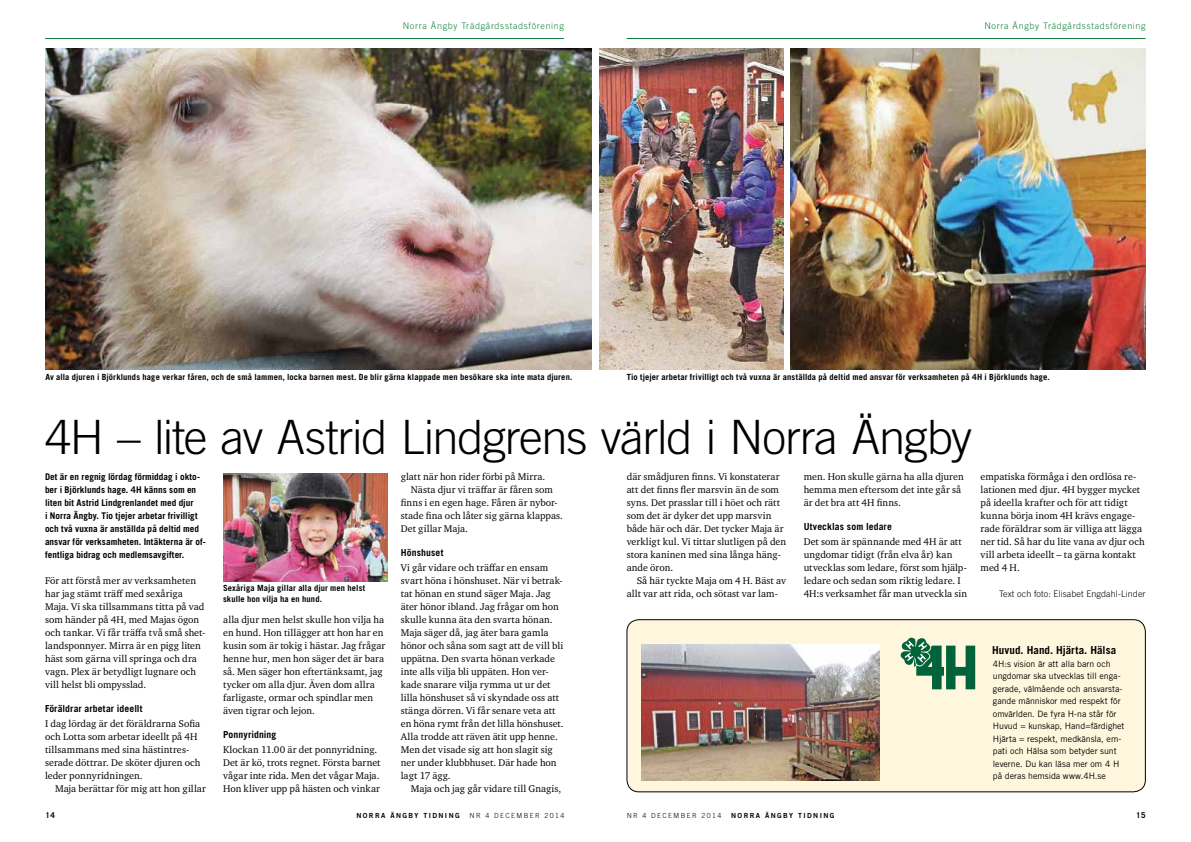
<style>
.page{position:relative;width:1191px;height:842px;background:#fff}
.page>*{position:absolute;margin:0;border:0;box-sizing:border-box;transform-origin:0 0}
.t1{font:300 47.3px "Trade Gothic LT Std";letter-spacing:-.025em;color:#000}
.t2{font:700 11px "Trade Gothic LT Std";letter-spacing:.005em;color:#000}
.t3{font:10px/13px "Charter ITC Std";letter-spacing:.005em;color:#000}
.t4{font:700 9.7px "Trade Gothic LT Std";letter-spacing:.01em;color:#000}
.t5{font:700 9.2px/13px "Trade Gothic LT Std";letter-spacing:.005em;color:#000}
.t6{font:300 9px "Trade Gothic LT Std";letter-spacing:.075em;color:#138237}
.t7{font:300 9px "Trade Gothic LT Std";letter-spacing:.01em;color:#000}
.t8{font:8.8px/12.5px "Trade Gothic LT Std";color:#000}
.t9{font:700 8.5px/11px "Trade Gothic LT Std";letter-spacing:.015em;color:#000}
.t10{font:700 8px "Trade Gothic LT Std";color:#000}
.t11{font:7px "Trade Gothic LT Std Bd 2";letter-spacing:.2em;color:#000}
.t12{font:300 7px "Trade Gothic LT Std";letter-spacing:.2em;color:#000}
</style>
<div class="page">
<hr style="left:45px;top:38px;width:519px;height:1px;background:#138237">
<hr style="left:626px;top:38px;width:519px;height:1px;background:#138237">
<img style="left:45px;top:48px;width:546px;height:321px">
<img style="left:223px;top:473px;width:164px;height:108px">
<div style="left:627px;top:620px;width:518px;height:172px;background:#fff7dd;border-radius:12px"></div>
<div style="left:626px;top:619px;width:519px;height:173px;border:1px solid #000;border-radius:12px"></div>
<svg style="left:900px;top:638px;width:75px;height:51px"></svg>
<img style="left:642px;top:645px;width:237px;height:135px">
<img style="left:790px;top:48px;width:355px;height:321px">
<img style="left:599px;top:48px;width:184px;height:321px">
<p class="t6" style="left:403px;top:21px;width:163px">Norra Ängby Trädgårdsstadsförening</p>
<p class="t6" style="left:984px;top:21px;width:163px">Norra Ängby Trädgårdsstadsförening</p>
<p class="t9" style="left:45px;top:371px;width:528px">Av alla djuren i Björklunds hage verkar fåren, och de små lammen, locka barnen mest. De blir gärna klappade men besökare ska inte mata djuren.</p>
<p class="t9" style="left:626px;top:371px;width:425px">Tio tjejer arbetar frivilligt och två vuxna är anställda på deltid med ansvar för verksamheten på 4H i Björklunds hage.</p>
<h1 class="t1" style="left:45px;top:409px;width:928px">4H – lite av Astrid Lindgrens värld i Norra Ängby</h1>
<p class="t5" style="left:45px;top:470px;width:162px">Det är en regnig lördag förmiddag i okto&shy;ber i Björklunds hage. 4H känns som en liten bit Astrid Lindgrenlandet med djur<br>i Norra Ängby. Tio tjejer arbetar frivilligt och två vuxna är anställda på deltid med ansvar för verksamheten. Intäkterna är of&shy;fentliga bidrag och medlemsavgifter.</p>
<p class="t3" style="left:45px;top:574px;width:162px">För att förstå mer av verksamheten har jag stämt träff med sexåriga Maja. Vi ska tillsammans titta på vad som händer på 4H, med Majas ögon och tankar. Vi får träffa två små shet&shy;landsponnyer. Mirra är en pigg liten häst som gärna vill springa och dra vagn. Plex är betydligt lugnare och vill helst bli ompysslad.</p>
<p class="t4" style="left:45px;top:703px;width:99px">Föräldrar arbetar ideellt</p>
<p class="t3" style="left:45px;top:717px;width:157px">I dag lördag är det föräldrarna Sofia och Lotta som arbetar ideellt på 4H tillsammans med sina hästintres&shy;serade döttrar. De sköter djuren och leder ponnyridningen.</p>
<p class="t3" style="left:55px;top:782px;width:152px">Maja berättar för mig att hon gillar</p>
<p class="t3" style="left:401px;top:470px;width:146px">glatt när hon rider förbi på Mirra.</p>
<p class="t3" style="left:411px;top:483px;width:143px">Nästa djur vi träffar är fåren som</p>
<p class="t3" style="left:401px;top:496px;width:158px">finns i en egen hage. Fåren är nybor-</p>
<p class="t3" style="left:401px;top:509px;width:164px">stade fina och låter sig gärna klappas.</p>
<p class="t3" style="left:401px;top:522px;width:69px">Det gillar Maja.</p>
<p class="t4" style="left:401px;top:547px;width:44px">Hönshuset</p>
<p class="t3" style="left:401px;top:561px;width:164px">Vi går vidare och träffar en ensam svart höna i hönshuset. När vi betrak&shy;tat hönan en stund säger Maja. Jag äter hönor ibland. Jag frågar om hon skulle kunna äta den svarta hönan.<br>Maja säger då, jag äter bara gamla hönor och såna som sagt att de vill bli uppätna. Den svarta hönan verkade inte alls vilja bli uppäten. Hon ver&shy;kade snarare vilja rymma ut ur det lilla hönshuset så vi skyndade oss att stänga dörren. Vi får senare veta att en höna rymt från det lilla hönshuset.<br>Alla trodde att räven ätit upp henne.<br>Men det visade sig att hon slagit sig ner under klubbhuset. Där hade hon lagt 17 ägg.</p>
<p class="t3" style="left:411px;top:782px;width:152px">Maja och jag går vidare till Gnagis,</p>
<p class="t3" style="left:626px;top:470px;width:161px">där smådjuren finns. Vi konstaterar att det finns fler marsvin än de som syns. Det prasslar till i höet och rätt som det är dyker det upp marsvin både här och där. Det tycker Maja är verkligt kul. Vi tittar slutligen på den stora kaninen med sina långa häng&shy;ande öron.</p>
<p class="t3" style="left:626px;top:574px;width:161px;text-indent:10px">Så här tyckte Maja om 4 H. Bäst av allt var att rida, och sötast var lam-</p>
<p class="t3" style="left:803px;top:470px;width:162px">men. Hon skulle gärna ha alla djuren hemma men eftersom det inte går så är det bra att 4H finns.</p>
<p class="t4" style="left:803px;top:521px;width:90px">Utvecklas som ledare</p>
<p class="t3" style="left:803px;top:535px;width:165px">Det som är spännande med 4H är att ungdomar tidigt (från elva år) kan utvecklas som ledare, först som hjälp&shy;ledare och sedan som riktig ledare. I 4H:s verksamhet får man utveckla sin</p>
<p class="t9" style="left:223px;top:582px;width:144px">Sexåriga Maja gillar alla djur men helst skulle hon vilja ha en hund.</p>
<p class="t3" style="left:223px;top:613px;width:164px">alla djur men helst skulle hon vilja ha en hund. Hon tillägger att hon har en kusin som är tokig i hästar. Jag frågar henne hur, men hon säger det är bara så. Men säger hon eftertänksamt, jag tycker om alla djur. Även dom allra farligaste, ormar och spindlar men även tigrar och lejon.</p>
<p class="t4" style="left:223px;top:729px;width:55px">Ponnyridning</p>
<p class="t3" style="left:223px;top:743px;width:159px">Klockan 11.00 är det ponnyridning.<br>Det är kö, trots regnet. Första barnet vågar inte rida. Men det vågar Maja.<br>Hon kliver upp på hästen och vinkar</p>
<p class="t3" style="left:980px;top:470px;width:165px">empatiska förmåga i den ordlösa re&shy;lationen med djur. 4H bygger mycket på ideella krafter och för att tidigt kunna börja inom 4H krävs engage&shy;rade föräldrar som är villiga att lägga ner tid. Så har du lite vana av djur och vill arbeta ideellt – ta gärna kontakt med 4 H.</p>
<p class="t7" style="left:999px;top:588px;width:148px">Text och foto: Elisabet Engdahl-Linder</p>
<p class="t2" style="left:992px;top:643px;width:126px">Huvud. Hand. Hjärta. Hälsa</p>
<p class="t8" style="left:993px;top:657px;width:133px">4H:s vision är att alla barn och ungdomar ska utvecklas till enga&shy;gerade, välmående och ansvarsta&shy;gande människor med respekt för omvärlden. De fyra H-na står för<br>Huvud = kunskap, Hand=färdighet<br>Hjärta = respekt, medkänsla, em&shy;pati och Hälsa som betyder sunt leverne. Du kan läsa mer om 4 H på deras hemsida www.4H.se</p>
<p class="t10" style="left:45px;top:810px;width:11px">14</p>
<p class="t11" style="left:356px;top:811px;width:105px">N ORRA ÄNGBY TIDNING</p>
<p class="t12" style="left:469px;top:811px;width:96px">NR 4 december 2014</p>
<p class="t12" style="left:626px;top:811px;width:96px">NR 4 december 2014</p>
<p class="t11" style="left:731px;top:811px;width:105px">N ORRA ÄNGBY TIDNING</p>
<p class="t10" style="left:1136px;top:810px;width:11px">15</p>
</div>
